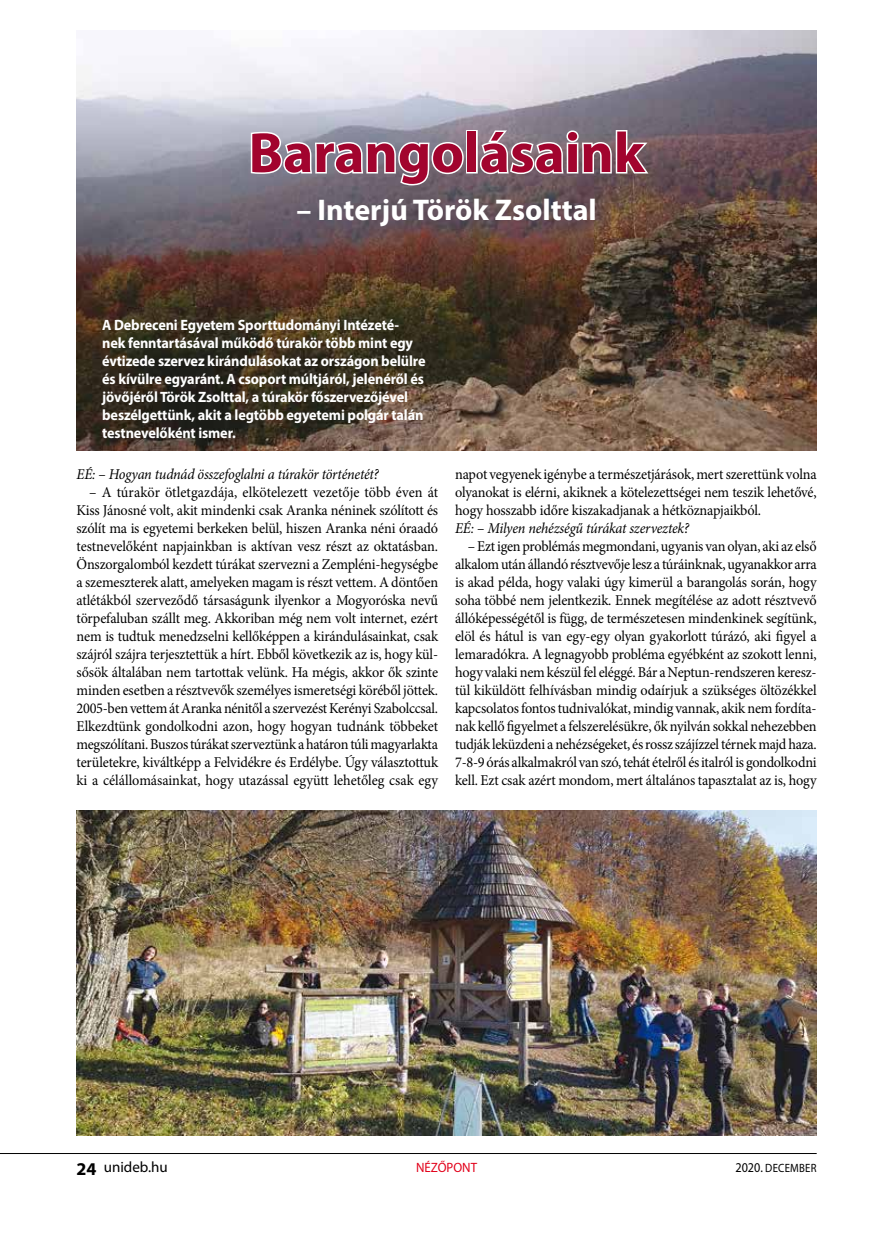
<style>
.page{position:relative;width:872px;height:1234px;background:#fff}
.page>*{position:absolute;margin:0;border:0;box-sizing:border-box;transform-origin:0 0}
.t1{font:700 57px "Myriad Pro";color:#a2042e}
.t2{font:700 30px "Myriad Pro";color:#fff}
.t3{font:15px/18px "Minion Pro";letter-spacing:-.01em;color:#000;text-align:justify;scale:.95 1}
.t4{font:700 15px/18px "Myriad Pro";letter-spacing:-.01em;color:#fff;scale:.95 1}
.t5{font:italic 15px "Minion Pro";letter-spacing:-.02em;color:#000;scale:.95 1}
.t6{font:15px "Myriad Pro";color:#000}
.t7{font:13.5px "Myriad Pro";color:#e2001a;scale:.95 1}
.t8{font:12px "Myriad Pro";letter-spacing:.02em;color:#000;scale:.9 1}
.s1{font-style:normal}
.s2{font-style:italic}
.s3{font-weight:700;font-size:18px}
.s4{font-size:13.5px}
</style>
<div class="page">
<hr style="left:0;top:1152px;width:816px;height:1px;background:#000">
<img style="left:77px;top:31px;width:739px;height:420px">
<img style="left:77px;top:810px;width:739px;height:324px">
<svg style="left:249px;top:130px;width:216px;height:57px"></svg>
<div style="left:466px;top:130px;width:12px;height:43px;border:3px solid #fff"></div>
<svg style="left:478px;top:128px;width:173px;height:48px"></svg>
<h1 class="t1" style="left:248px;top:116px;width:397px">Barangolásaink</h1>
<h2 class="t2" style="left:296px;top:190px;width:302px">– Interjú Török Zsolttal</h2>
<p class="t4" style="left:102px;top:315px;width:342px">A Debreceni Egyetem Sporttudományi Intézeté&shy;nek fenntartásával működő túrakör több mint egy évtizede szervez kirándulásokat az országon belülre és kívülre egyaránt. A csoport múltjáról, jelenéről és jövőjéről Török Zsolttal, a túrakör főszervezőjével beszélgettünk, akit a legtöbb egyetemi polgár talán testnevelőként ismer.</p>
<p class="t5" style="left:77px;top:464px;width:320px">EÉ: <span class="s1">–</span> Hogyan tudnád összefoglalni a túrakör történetét?</p>
<p class="t3" style="left:77px;top:483px;width:382px;text-indent:13px">– A túrakör ötletgazdája, elkötelezett vezetője több éven át Kiss Jánosné volt, akit mindenki csak Aranka néninek szólított és szólít ma is egyetemi berkeken belül, hiszen Aranka néni óraadó testnevelőként napjainkban is aktívan vesz részt az oktatásban.<br>Önszorgalomból kezdett túrákat szervezni a Zempléni-hegységbe a szemeszterek alatt, amelyeken magam is részt vettem. A döntően atlétákból szerveződő társaságunk ilyenkor a Mogyoróska nevű törpefaluban szállt meg. Akkoriban még nem volt internet, ezért nem is tudtuk menedzselni kellőképpen a kirándulásainkat, csak szájról szájra terjesztettük a hírt. Ebből következik az is, hogy kül&shy;sősök általában nem tartottak velünk. Ha mégis, akkor ők szinte minden esetben a résztvevők személyes ismeretségi köréből jöttek.<br>2005-ben vettem át Aranka nénitől a szervezést Kerényi Szabolccsal.<br>Elkezdtünk gondolkodni azon, hogy hogyan tudnánk többeket megszólítani. Buszos túrákat szerveztünk a határon túli magyarlakta területekre, kiváltképp a Felvidékre és Erdélybe. Úgy választottuk ki a célállomásainkat, hogy utazással együtt lehetőleg csak egy</p>
<p class="t3" style="left:455px;top:465px;width:382px;text-align:left">napot vegyenek igénybe a természetjárások, mert szerettünk volna olyanokat is elérni, akiknek a kötelezettségei nem teszik lehetővé, hogy hosszabb időre kiszakadjanak a hétköznapjaikból.<br><span class="s2">EÉ:</span> – <span class="s2">Milyen nehézségű túrákat szerveztek?</span></p>
<p class="t3" style="left:455px;top:537px;width:382px;text-indent:13px">– Ezt igen problémás megmondani, ugyanis van olyan, aki az első alkalom után állandó résztvevője lesz a túráinknak, ugyanakkor arra is akad példa, hogy valaki úgy kimerül a barangolás során, hogy soha többé nem jelentkezik. Ennek megítélése az adott résztvevő állóképességétől is függ, de természetesen mindenkinek segítünk, elöl és hátul is van egy-egy olyan gyakorlott túrázó, aki figyel a lemaradókra. A legnagyobb probléma egyébként az szokott lenni, hogy valaki nem készül fel eléggé. Bár a Neptun-rendszeren keresz&shy;tül kiküldött felhívásban mindig odaírjuk a szükséges öltözékkel kapcsolatos fontos tudnivalókat, mindig vannak, akik nem fordíta&shy;nak kellő figyelmet a felszerelésükre, ők nyilván sokkal nehezebben tudják leküzdeni a nehézségeket, és rossz szájízzel térnek majd haza.<br>7-8-9 órás alkalmakról van szó, tehát ételről és italról is gondolkodni kell. Ezt csak azért mondom, mert általános tapasztalat az is, hogy</p>
<p class="t6" style="left:77px;top:1157px;width:93px"><span class="s3">24</span> unideb.hu</p>
<p class="t7" style="left:416px;top:1158px;width:66px">NÉZŐPONT</p>
<p class="t8" style="left:735px;top:1159px;width:92px"><span class="s4">2020.</span> DECember</p>
</div>
